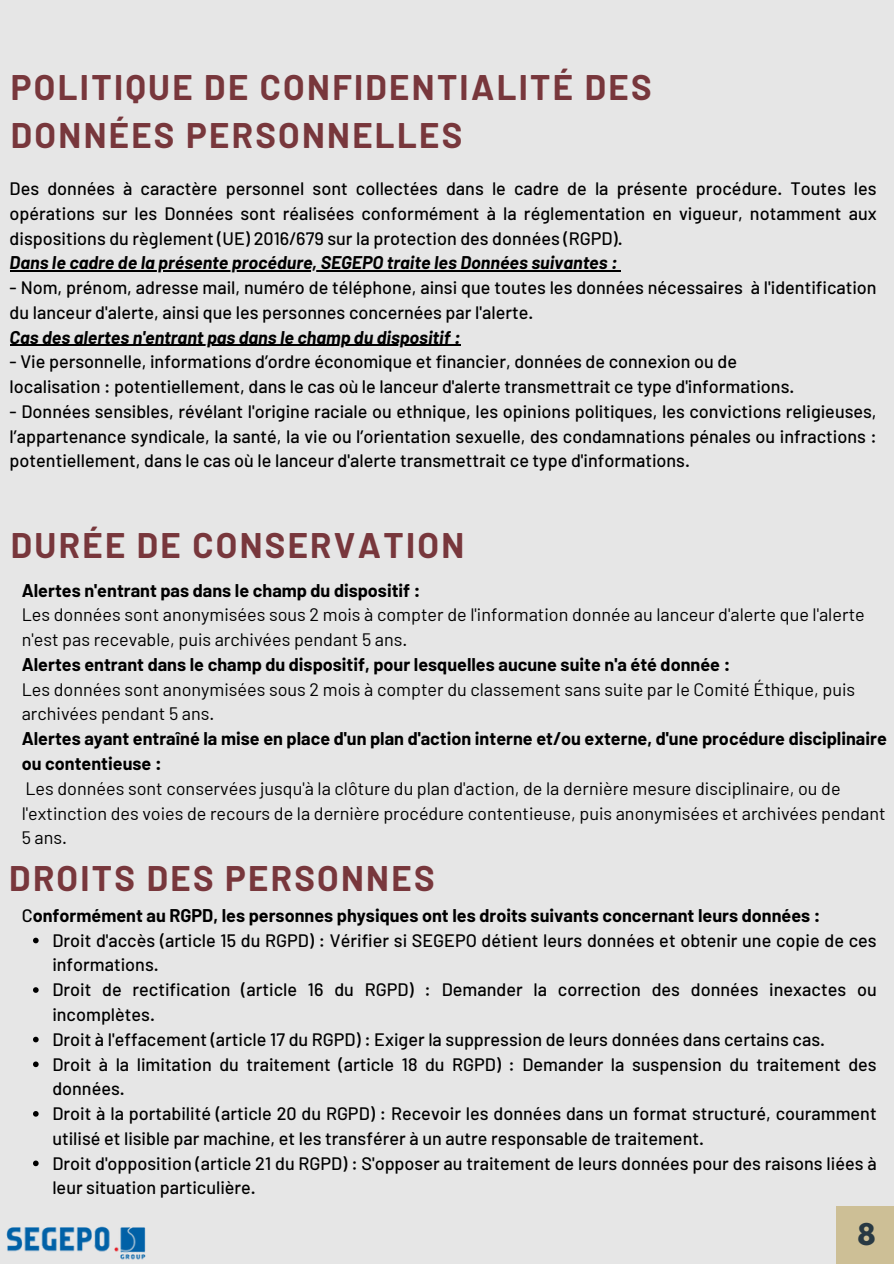
<style>
.page{position:relative;width:894px;height:1264px;background:#fff}
.page>*{position:absolute;margin:0;border:0;box-sizing:border-box;transform-origin:0 0}
.t1{font:700 34.65px/48.3px "Barlow";letter-spacing:.065em;color:#78373c}
.t2{font:700 26.4px "League Spartan";color:#283943}
.t3{font:500 18px/24.8px "Barlow";color:#000}
.t4{font:18px/24.8px "Barlow";color:#000}
.t5{font:700 18px/24.8px "Barlow";color:#000}
.t6{font:italic 700 18px "Barlow";color:#000}
.s1{font-weight:500}
</style>
<div class="page">
<div style="left:0;top:0;width:893px;height:1263px;background:#e6e6e6"></div>
<hr style="left:10px;top:270px;width:607px;height:1px;background:#000">
<hr style="left:10px;top:345px;width:450px;height:1px;background:#000">
<svg style="left:33px;top:937px;width:6px;height:6px"></svg>
<svg style="left:33px;top:987px;width:6px;height:5px"></svg>
<svg style="left:33px;top:1036px;width:6px;height:6px"></svg>
<svg style="left:33px;top:1061px;width:6px;height:6px"></svg>
<svg style="left:33px;top:1111px;width:6px;height:5px"></svg>
<svg style="left:33px;top:1160px;width:6px;height:6px"></svg>
<img style="left:6px;top:1226px;width:140px;height:34px">
<div style="left:836px;top:1206px;width:57px;height:57px;background:#cdbf96"></div>
<p class="t1" style="left:11px;top:62px;width:642px">POLITIQUE DE CONFIDENTIALITÉ DES<br>DONNÉES PERSONNELLES</p>
<h1 class="t3" style="left:10px;top:175px;width:868px;text-align:justify">Des données à caractère personnel sont collectées dans le cadre de la présente procédure. Toutes les opérations sur les Données sont réalisées conformément à la réglementation en vigueur, notamment aux dispositions du règlement (UE) 2016/679 sur la protection des données (RGPD).</h1>
<h2 class="t6" style="left:10px;top:251px;width:609px">Dans le cadre de la présente procédure, SEGEPO traite les Données suivantes :</h2>
<h2 class="t3" style="left:10px;top:274px;width:868px">- Nom, prénom, adresse mail, numéro de téléphone, ainsi que toutes les données nécessaires à l'identification du lanceur d'alerte, ainsi que les personnes concernées par l'alerte.</h2>
<h1 class="t6" style="left:10px;top:325px;width:452px">Cas des alertes n'entrant pas dans le champ du dispositif :</h1>
<h1 class="t3" style="left:10px;top:349px;width:786px">- Vie personnelle, informations d’ordre économique et financier, données de connexion ou de localisation : potentiellement, dans le cas où le lanceur d'alerte transmettrait ce type d'informations.</h1>
<h1 class="t3" style="left:10px;top:398px;width:868px;text-align:justify">- Données sensibles, révélant l'origine raciale ou ethnique, les opinions politiques, les convictions religieuses, l’appartenance syndicale, la santé, la vie ou l’orientation sexuelle, des condamnations pénales ou infractions : potentiellement, dans le cas où le lanceur d'alerte transmettrait ce type d'informations.</h1>
<p class="t1" style="left:11px;top:520px;width:454px">DURÉE DE CONSERVATION</p>
<p class="t5" style="left:22px;top:577px;width:400px">Alertes n'entrant pas dans le champ du dispositif :</p>
<p class="t4" style="left:22px;top:602px;width:844px">Les données sont anonymisées sous 2 mois à compter de l'information donnée au lanceur d'alerte que l'alerte n'est pas recevable, puis archivées pendant 5 ans.</p>
<p class="t5" style="left:22px;top:651px;width:709px">Alertes entrant dans le champ du dispositif, pour lesquelles aucune suite n'a été donnée :</p>
<p class="t4" style="left:22px;top:676px;width:834px">Les données sont anonymisées sous 2 mois à compter du classement sans suite par le Comité Éthique, puis archivées pendant 5 ans.</p>
<p class="t5" style="left:22px;top:725px;width:866px">Alertes ayant entraîné la mise en place d'un plan d'action interne et/ou externe, d'une procédure disciplinaire ou contentieuse :</p>
<p class="t4" style="left:22px;top:775px;width:865px">Les données sont conservées jusqu'à la clôture du plan d'action, de la dernière mesure disciplinaire, ou de l'extinction des voies de recours de la dernière procédure contentieuse, puis anonymisées et archivées pendant<br>5 ans.</p>
<p class="t1" style="left:9px;top:853px;width:426px">DROITS DES PERSONNES</p>
<h1 class="t5" style="left:22px;top:902px;width:800px"><span class="s1">C</span>onformément au RGPD, les personnes physiques ont les droits suivants concernant leurs données :</h1>
<h2 class="t3" style="left:52px;top:927px;width:825px">Droit d'accès (article 15 du RGPD) : Vérifier si SEGEPO détient leurs données et obtenir une copie de ces informations.</h2>
<p class="t3" style="left:52px;top:976px;width:825px">Droit de rectification (article 16 du RGPD) : Demander la correction des données inexactes ou incomplètes.</p>
<p class="t3" style="left:52px;top:1026px;width:774px">Droit à l'effacement (article 17 du RGPD) : Exiger la suppression de leurs données dans certains cas.</p>
<p class="t3" style="left:52px;top:1050px;width:825px">Droit à la limitation du traitement (article 18 du RGPD) : Demander la suspension du traitement des données.</p>
<p class="t3" style="left:52px;top:1100px;width:825px">Droit à la portabilité (article 20 du RGPD) : Recevoir les données dans un format structuré, couramment utilisé et lisible par machine, et les transférer à un autre responsable de traitement.</p>
<p class="t3" style="left:52px;top:1149px;width:825px">Droit d'opposition (article 21 du RGPD) : S'opposer au traitement de leurs données pour des raisons liées à leur situation particulière.</p>
<h2 class="t2" style="left:857px;top:1221px;width:20px">8</h2>
</div>
